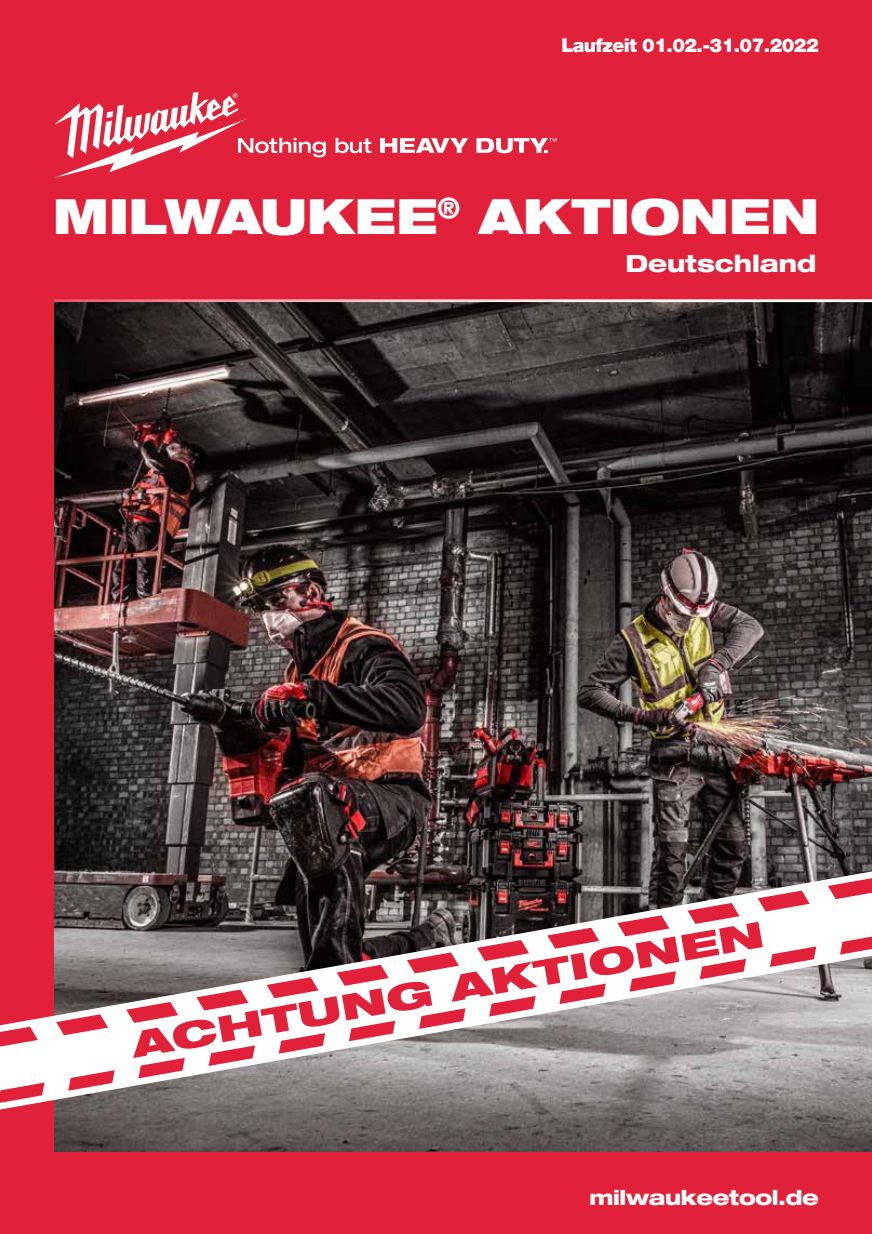
<style>
.page{position:relative;width:872px;height:1234px;background:#fff}
.page>*{position:absolute;margin:0;border:0;box-sizing:border-box;transform-origin:0 0}
.t1{font:900 expanded 48.3px "Helvetica Neue LT Com";letter-spacing:-.01em;color:#fff}
.t2{font:900 expanded 35.85px "Helvetica Neue LT Com";color:#e12139;scale:1.26 1}
.t3{font:800 expanded 23.55px "Helvetica Neue LT Com";letter-spacing:-.005em;color:#fff}
.t4{font:800 expanded 20.55px "Helvetica Neue LT Com";letter-spacing:-.02em;color:#fff}
.t5{font:900 19.05px "Helvetica Neue LT Com";letter-spacing:-.03em;color:#fff}
</style>
<div class="page">
<div style="left:0;top:0;width:872px;height:1233px;background:#e12139"></div>
<svg style="left:335px;top:138px;width:36px;height:15px"></svg>
<svg style="left:380px;top:138px;width:88px;height:15px"></svg>
<svg style="left:476px;top:138px;width:81px;height:15px"></svg>
<svg style="left:54px;top:92px;width:272px;height:86px"></svg>
<img style="left:54px;top:302px;width:818px;height:848px">
<hr style="left:54px;top:299px;width:818px;height:3px;background:#fff">
<svg style="left:0;top:871px;width:872px;height:238px;background:#695a5a"></svg>
<svg style="left:0;top:1090px;width:49px;height:12px"></svg>
<svg style="left:757px;top:890px;width:64px;height:2px"></svg>
<svg style="left:828px;top:878px;width:44px;height:14px"></svg>
<svg style="left:0;top:892px;width:872px;height:198px;background:#b79ca0"></svg>
<p class="t5" style="left:561px;top:34px;width:259px">Laufzeit 01.02.-31.07.2022</p>
<h1 class="t1" style="left:53px;top:185px;width:768px">MILWAUKEE<sup>®</sup> AKTIONEN</h1>
<p class="t3" style="left:625px;top:248px;width:192px">Deutschland</p>
<h2 class="t2" style="left:128px;top:1021px;width:510px;rotate:-10deg">ACHTUNG AKTIONEN</h2>
<p class="t4" style="left:589px;top:1184px;width:231px">milwaukeetool.de</p>
</div>
